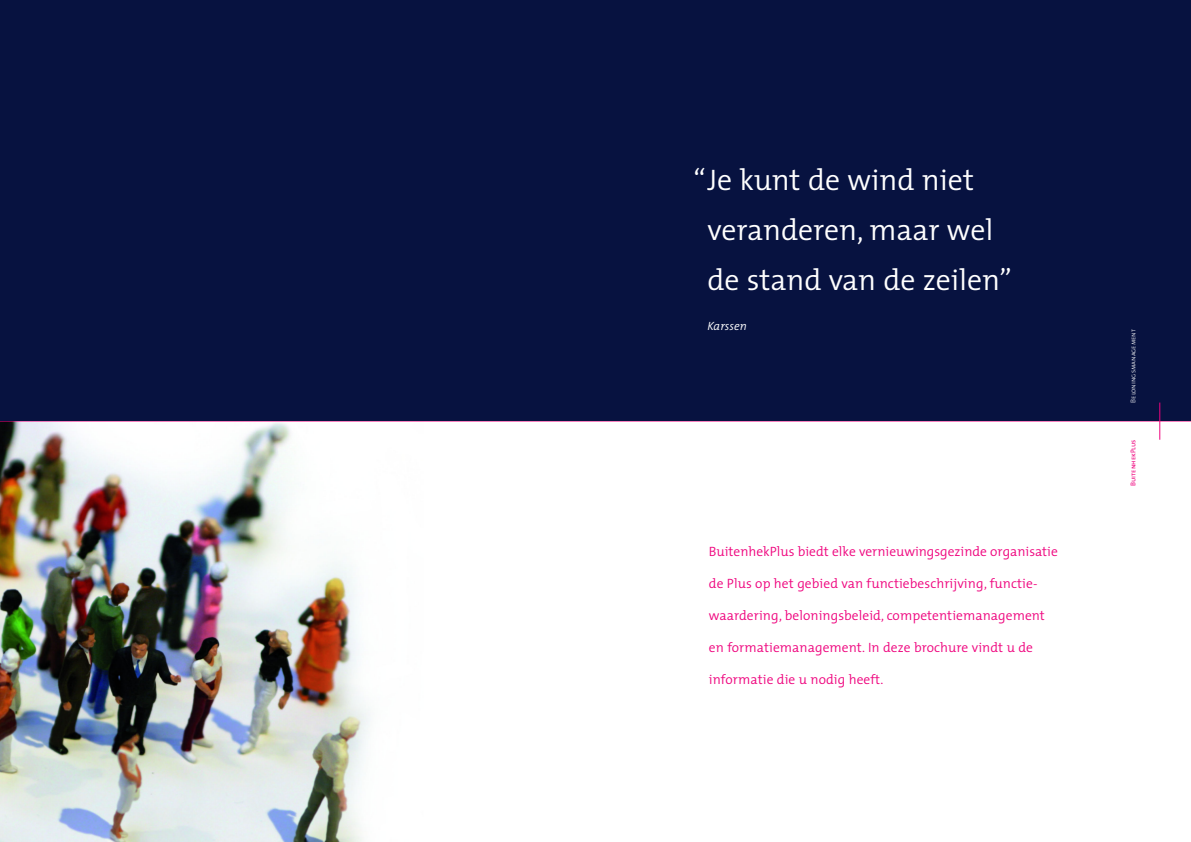
<style>
.page{position:relative;width:1191px;height:842px;background:#fff}
.page>*{position:absolute;margin:0;border:0;box-sizing:border-box;transform-origin:0 0}
.t1{font:300 29.8px/50px "The Mix";color:#fff}
.t2{font:300 13.5px "The Mix";letter-spacing:.005em;color:#ef047e}
.t3{font:italic 300 12px "The Mix";color:#fff}
.t4{font:7px "The Mix Light Caps";color:#fff}
.t5{font:7px "The Mix Caps";color:#ef047e}
</style>
<div class="page">
<img style="left:0;top:421px;width:495px;height:421px">
<div style="left:0;top:0;width:1191px;height:421px;background:#071240"></div>
<hr style="left:1159px;top:403px;width:1px;height:37px;background:#ef047e">
<h1 class="t1" style="left:707px;top:158px;width:306px;text-indent:-14px">“Je kunt de wind niet veranderen, maar wel de stand van de zeilen”</h1>
<p class="t3" style="left:707px;top:322px;width:41px">Karssen</p>
<p class="t2" style="left:709px;top:547px;width:350px">BuitenhekPlus biedt elke vernieuwingsgezinde organisatie</p>
<p class="t2" style="left:709px;top:579px;width:330px">de Plus op het gebied van functiebeschrijving, functie-</p>
<p class="t2" style="left:709px;top:611px;width:337px">waardering, beloningsbeleid, competentiemanagement</p>
<p class="t2" style="left:709px;top:643px;width:326px">en formatiemanagement. In deze brochure vindt u de</p>
<p class="t2" style="left:709px;top:675px;width:176px">informatie die u nodig heeft.</p>
<p class="t4" style="left:1130px;top:403px;width:75px;rotate:-90deg">Beloningsmanagement</p>
<p class="t5" style="left:1130px;top:486px;width:48px;rotate:-90deg">BuitenhekPlus</p>
</div>
